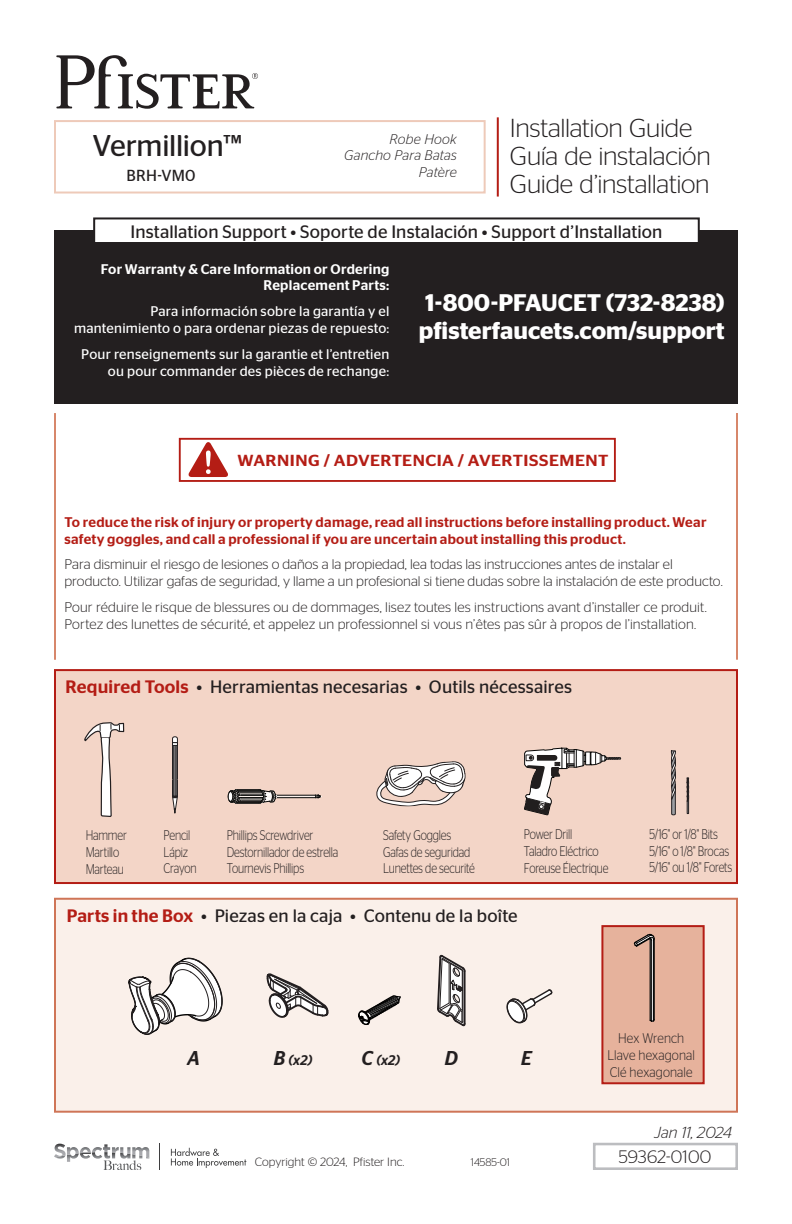
<style>
.page{position:relative;width:792px;height:1224px;background:#fff}
.page>*{position:absolute;margin:0;border:0;box-sizing:border-box;transform-origin:0 0}
.t1{font:30px "Stag Sans";letter-spacing:-.01em;color:#231f20}
.t2{font:300 26px "Stag Sans";letter-spacing:-.015em;color:#231f20}
.t3{font:600 24px/28.4px "Stag Sans";color:#fff}
.t4{font:italic 500 20px "Stag Sans";color:#231f20;scale:.95 1}
.t5{font:18px "Stag Sans";letter-spacing:.005em;color:#231f20}
.t6{font:300 18px "Stag Sans";letter-spacing:.005em;color:#231f20}
.t7{font:500 16px "Stag Sans";letter-spacing:.025em;color:#b41d15;scale:1.1 1}
.t8{font:italic 300 16px "Stag Sans";letter-spacing:-.005em;color:#231f20}
.t9{font:16px "Stag Sans";letter-spacing:.01em;color:#231f20}
.Text{font:300 14px/16.8px "Stag Sans";color:#231f20}
.t10{font:500 14px/16.8px "Stag Sans";letter-spacing:.02em;color:#b41d15}
.Text-2{font:300 14px "Stag Sans";color:#231f20;scale:.8 1}
.t11{font:14px/16.8px "Stag Sans";letter-spacing:.015em;color:#fff;text-align:right}
.Text-3{font:300 14px "Stag Sans";letter-spacing:-.02em;color:#231f20;scale:.8 1}
.t12{font:500 14px/16.8px "Stag Sans";letter-spacing:.02em;color:#fff;text-align:right}
.Text-4{font:300 14px "Stag Sans";color:#231f20;scale:.9 1}
.t13{font:italic 300 14px "Stag Sans";letter-spacing:.015em;color:#231f20}
.t14{font:italic 500 14px "Stag Sans";color:#231f20;scale:.95 1}
.t15{font:300 12px "Stag Sans";color:#231f20}
.t16{font:300 11px "Stag Sans";color:#231f20}
.s1{font-weight:500;color:#b41d15}
.s2{font-size:20px}
</style>
<div class="page">
<div style="left:54px;top:898px;width:684px;height:215px;background:#faf0ea;border:2px solid #cf7557"></div>
<div style="left:54px;top:669px;width:684px;height:215px;background:#f3d5c7;border:2px solid #b41d15"></div>
<svg style="left:524px;top:747px;width:97px;height:69px"></svg>
<svg style="left:376px;top:761px;width:90px;height:46px"></svg>
<svg style="left:84px;top:722px;width:41px;height:95px"></svg>
<svg style="left:671px;top:750px;width:5px;height:65px"></svg>
<svg style="left:687px;top:778px;width:2px;height:36px"></svg>
<div style="left:593px;top:1143px;width:145px;height:27px;border:3px solid #bcbdc0"></div>
<svg style="left:159px;top:1144px;width:1px;height:26px"></svg>
<svg style="left:171px;top:1148px;width:75px;height:20px"></svg>
<svg style="left:54px;top:1144px;width:95px;height:26px"></svg>
<svg style="left:56px;top:55px;width:202px;height:54px"></svg>
<div style="left:54px;top:231px;width:684px;height:173px;background:#231f20"></div>
<div style="left:94px;top:218px;width:605px;height:25px;background:#fff"></div>
<div style="left:93px;top:217px;width:607px;height:27px;border:2px solid #231f20"></div>
<div style="left:54px;top:120px;width:432px;height:74px;border:2px solid #eecab9"></div>
<hr style="left:497px;top:117px;width:2px;height:80px;background:#b41d15">
<hr style="left:54px;top:413px;width:2px;height:247px;background:#d7876b">
<hr style="left:736px;top:413px;width:2px;height:247px;background:#d7876b">
<svg style="left:188px;top:442px;width:40px;height:35px"></svg>
<div style="left:179px;top:438px;width:437px;height:44px;border:2px solid #b41d15"></div>
<svg style="left:128px;top:957px;width:95px;height:78px"></svg>
<svg style="left:266px;top:973px;width:63px;height:45px"></svg>
<svg style="left:358px;top:995px;width:43px;height:30px"></svg>
<svg style="left:437px;top:954px;width:29px;height:73px"></svg>
<svg style="left:506px;top:989px;width:47px;height:35px"></svg>
<svg style="left:228px;top:789px;width:93px;height:15px"></svg>
<hr style="left:173px;top:745px;width:4px;height:34px;background:#747172">
<div style="left:172px;top:745px;width:6px;height:35px;border:1px solid #231f20"></div>
<svg style="left:172px;top:779px;width:6px;height:35px"></svg>
<svg style="left:172px;top:736px;width:6px;height:10px"></svg>
<hr style="left:173px;top:746px;width:1px;height:50px;background:#231f20">
<hr style="left:175px;top:746px;width:1px;height:50px;background:#231f20">
<hr style="left:176px;top:746px;width:1px;height:50px;background:#231f20">
<div style="left:601px;top:925px;width:104px;height:159px;background:#e6b29c;border:2px solid #b41d15"></div>
<svg style="left:633px;top:933px;width:22px;height:89px"></svg>
<p class="t1" style="left:93px;top:128px;width:151px">Vermillion™</p>
<p class="t9" style="left:127px;top:167px;width:71px">BRH-VM0</p>
<p class="t13" style="left:389px;top:131px;width:69px">Robe Hook</p>
<p class="t13" style="left:344px;top:148px;width:114px">Gancho Para Batas</p>
<p class="t13" style="left:419px;top:165px;width:40px">Patère</p>
<p class="t2" style="left:510px;top:113px;width:184px">Installation Guide</p>
<p class="t2" style="left:510px;top:141px;width:202px">Guía de instalación</p>
<p class="t2" style="left:510px;top:169px;width:201px">Guide d’installation</p>
<p class="t5" style="left:131px;top:222px;width:533px">Installation Support • Soporte de Instalación • Support d’Installation</p>
<p class="t12" style="left:101px;top:260px;width:290px">For Warranty &amp; Care Information or Ordering<br>Replacement Parts:</p>
<p class="t11" style="left:74px;top:303px;width:317px">Para información sobre la garantía y el mantenimiento o para ordenar piezas de repuesto:</p>
<p class="t11" style="left:81px;top:345px;width:310px">Pour renseignements sur la garantie et l’entretien ou pour commander des pièces de rechange:</p>
<h3 class="t3" style="left:419px;top:288px;width:307px">1-800-PFAUCET (732-8238) pfisterfaucets.com/support</h3>
<p class="t7" style="left:238px;top:451px;width:339px">WARNING / ADVERTENCIA / AVERTISSEMENT</p>
<p class="t10" style="left:64px;top:513px;width:644px">To reduce the risk of injury or property damage, read all instructions before installing product. Wear safety goggles, and call a professional if you are uncertain about installing this product.</p>
<p class="Text" style="left:64px;top:556px;width:660px">Para disminuir el riesgo de lesiones o daños a la propiedad, lea todas las instrucciones antes de instalar el producto. Utilizar gafas de seguridad, y llame a un profesional si tiene dudas sobre la instalación de este producto.</p>
<p class="Text" style="left:64px;top:598px;width:644px">Pour réduire le risque de blessures ou de dommages, lisez toutes les instructions avant d’installer ce produit.<br>Portez des lunettes de sécurité, et appelez un professionnel si vous n’êtes pas sûr à propos de l’installation.</p>
<p class="t5" style="left:66px;top:676px;width:508px"><span class="s1">Required Tools</span> • Herramientas necesarias • Outils nécessaires</p>
<p class="Text-2" style="left:86px;top:828px;width:53px">Hammer</p>
<p class="Text-2" style="left:86px;top:845px;width:43px">Martillo</p>
<p class="Text-2" style="left:86px;top:861px;width:49px">Marteau</p>
<p class="Text-2" style="left:164px;top:827px;width:35px">Pencil</p>
<p class="Text-2" style="left:164px;top:844px;width:32px">Lápiz</p>
<p class="Text-2" style="left:164px;top:861px;width:43px">Crayon</p>
<p class="Text-3" style="left:227px;top:827px;width:110px">Phillips Screwdriver</p>
<p class="Text-2" style="left:227px;top:844px;width:141px">Destornillador de estrella</p>
<p class="Text-3" style="left:227px;top:861px;width:98px">Tournevis Phillips</p>
<p class="Text-2" style="left:383px;top:827px;width:87px">Safety Goggles</p>
<p class="Text-2" style="left:383px;top:844px;width:111px">Gafas de seguridad</p>
<p class="Text-3" style="left:383px;top:861px;width:116px">Lunettes de securité</p>
<p class="Text-3" style="left:524px;top:827px;width:62px">Power Drill</p>
<p class="Text-3" style="left:524px;top:843px;width:95px">Taladro Eléctrico</p>
<p class="Text-2" style="left:524px;top:860px;width:107px">Foreuse Électrique</p>
<p class="t5" style="left:67px;top:905px;width:452px"><span class="s1">Parts in the Box</span> • Piezas en la caja • Contenu de la boîte</p>
<p class="Text-2" style="left:649px;top:826px;width:87px">5/16" or 1/8" Bits</p>
<p class="Text-2" style="left:649px;top:843px;width:101px">5/16" o 1/8" Brocas</p>
<p class="Text-2" style="left:649px;top:860px;width:105px">5/16" ou 1/8" Forets</p>
<p class="t4" style="left:187px;top:1046px;width:15px">A</p>
<p class="t14" style="left:274px;top:1052px;width:42px"><span class="s2">B</span> (x2)</p>
<p class="t14" style="left:361px;top:1052px;width:42px"><span class="s2">C</span> (x2)</p>
<p class="t4" style="left:445px;top:1046px;width:15px">D</p>
<p class="t4" style="left:521px;top:1046px;width:13px">E</p>
<p class="t15" style="left:255px;top:1155px;width:151px">Copyright © 2024, Pfister Inc.</p>
<p class="t16" style="left:471px;top:1156px;width:41px">14585-01</p>
<p class="Text-4" style="left:618px;top:1030px;width:75px">Hex Wrench</p>
<p class="Text-4" style="left:607px;top:1047px;width:99px">Llave hexagonal</p>
<p class="Text-4" style="left:610px;top:1064px;width:94px">Clé hexagonale</p>
<p class="t8" style="left:655px;top:1124px;width:79px">Jan 11, 2024</p>
<p class="t6" style="left:619px;top:1147px;width:94px">59362-0100</p>
</div>
